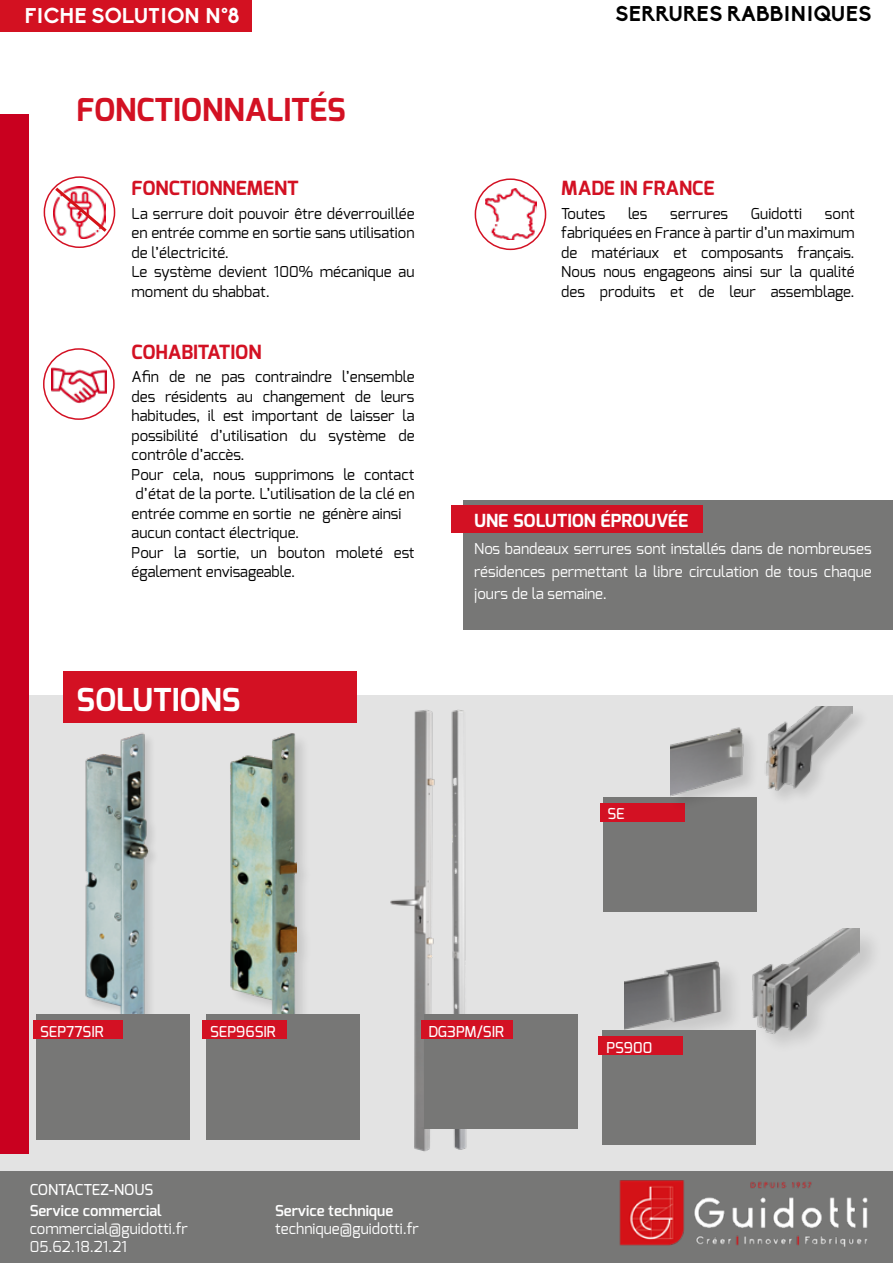
<style>
.page{position:relative;width:893px;height:1263px;background:#fff}
.page>*{position:absolute;margin:0;border:0;box-sizing:border-box;transform-origin:0 0}
.t1{font:700 31.5px "Exo";color:#d31123}
.t2{font:700 31.5px "Exo";color:#fff}
.t3{font:700 21px "Biko";color:#000}
.t4{font:700 21px "Biko";color:#fff}
.t5{font:700 19.5px "Exo";color:#d31123}
.t6{font:700 18px "Exo";color:#fff}
.t7{font:15px/19.5px "Exo";color:#000}
.t8{font:15px/22.5px "Exo";color:#fff;text-align:justify}
.t9{font:500 15px "Exo";color:#fff}
.t10{font:600 15px "Exo";color:#fff}
</style>
<div class="page">
<img style="left:485px;top:189px;width:51px;height:51px">
<div style="left:0;top:695px;width:893px;height:479px;background:#e3e3e3"></div>
<div style="left:64px;top:672px;width:293px;height:51px;background:#d31123"></div>
<div style="left:0;top:1171px;width:893px;height:92px;background:#777776"></div>
<img style="left:619px;top:1180px;width:249px;height:66px">
<div style="left:463px;top:500px;width:430px;height:129px;background:#777776"></div>
<div style="left:452px;top:505px;width:251px;height:28px;background:#d31123"></div>
<div style="left:475px;top:178px;width:71px;height:72px;border:2px solid #d31123;border-radius:50%"></div>
<div style="left:43px;top:348px;width:72px;height:72px;border:2px solid #d31123;border-radius:50%"></div>
<div style="left:0;top:114px;width:29px;height:1039px;background:#c9001f"></div>
<div style="left:0;top:0;width:251px;height:31px;background:#d31121"></div>
<img style="left:51px;top:357px;width:56px;height:55px">
<img style="left:85px;top:733px;width:69px;height:281px">
<div style="left:36px;top:1014px;width:153px;height:126px;background:#777776"></div>
<div style="left:33px;top:1020px;width:89px;height:19px;background:#d31123"></div>
<div style="left:229px;top:733px;width:84px;height:311px;background:#000;opacity:.12"></div>
<img style="left:229px;top:733px;width:67px;height:281px">
<div style="left:206px;top:1014px;width:153px;height:126px;background:#777776"></div>
<div style="left:203px;top:1020px;width:84px;height:19px;background:#d31123"></div>
<img style="left:390px;top:710px;width:77px;height:442px">
<div style="left:424px;top:1014px;width:153px;height:115px;background:#777776"></div>
<div style="left:603px;top:797px;width:153px;height:114px;background:#777776"></div>
<div style="left:623px;top:928px;width:260px;height:128px;background:#000;opacity:.12"></div>
<img style="left:625px;top:928px;width:234px;height:118px">
<div style="left:602px;top:1030px;width:153px;height:115px;background:#777776"></div>
<div style="left:421px;top:1020px;width:91px;height:19px;background:#d31123"></div>
<div style="left:600px;top:803px;width:84px;height:19px;background:#d31123"></div>
<div style="left:599px;top:1036px;width:84px;height:19px;background:#d31123"></div>
<div style="left:670px;top:706px;width:200px;height:107px;background:#000;opacity:.12"></div>
<img style="left:670px;top:707px;width:182px;height:91px">
<div style="left:44px;top:176px;width:71px;height:72px;border:2px solid #d31123;border-radius:50%"></div>
<img style="left:53px;top:235px;width:53px;height:3px">
<svg style="left:52px;top:184px;width:58px;height:51px"></svg>
<h2 class="t4" style="left:25px;top:3px;width:216px">FICHE SOLUTION N°8</h2>
<h1 class="t1" style="left:77px;top:89px;width:271px">FONCTIONNALITÉS</h1>
<h3 class="t5" style="left:132px;top:176px;width:169px">FONCTIONNEMENT</h3>
<p class="t7" style="left:132px;top:203px;width:284px">La serrure doit pouvoir être déverrouillée en entrée comme en sortie sans utilisation de l’électricité.<br>Le système devient 100% mécanique au moment du shabbat.</p>
<h3 class="t5" style="left:132px;top:339px;width:131px">COHABITATION</h3>
<p class="t7" style="left:132px;top:367px;width:284px">Afin de ne pas contraindre l’ensemble des résidents au changement de leurs habitudes, il est important de laisser la possibilité d’utilisation du système de contrôle d’accès.<br>Pour cela, nous supprimons le contact d’état de la porte. L’utilisation de la clé en entrée comme en sortie ne génère ainsi aucun contact électrique.<br>Pour la sortie, un bouton moleté est également envisageable.</p>
<h1 class="t2" style="left:77px;top:679px;width:165px">SOLUTIONS</h1>
<h2 class="t3" style="left:615px;top:1px;width:258px">SERRURES RABBINIQUES</h2>
<h3 class="t5" style="left:561px;top:176px;width:155px">MADE IN FRANCE</h3>
<p class="t7" style="left:561px;top:203px;width:46px">Toutes</p>
<p class="t7" style="left:628px;top:203px;width:21px">les</p>
<p class="t7" style="left:670px;top:203px;width:59px">serrures</p>
<p class="t7" style="left:751px;top:203px;width:53px">Guidotti</p>
<p class="t7" style="left:561px;top:203px;width:295px;text-align:justify;text-indent:264px">sont fabriquées en France à partir d’un maximum de matériaux et composants français.<br>Nous nous engageons ainsi sur la qualité des produits et de leur assemblage.</p>
<p class="t6" style="left:474px;top:509px;width:216px">UNE SOLUTION ÉPROUVÉE</p>
<p class="t8" style="left:474px;top:538px;width:399px">Nos bandeaux serrures sont installés dans de nombreuses résidences permettant la libre circulation de tous chaque jours de la semaine.</p>
<p class="t9" style="left:607px;top:804px;width:19px">SE</p>
<p class="t9" style="left:40px;top:1022px;width:65px">SEP77SIR</p>
<p class="t9" style="left:210px;top:1022px;width:67px">SEP96SIR</p>
<p class="t9" style="left:428px;top:1022px;width:77px">DG3PM/SIR</p>
<p class="t9" style="left:30px;top:1180px;width:125px">CONTACTEZ-NOUS</p>
<p class="t10" style="left:30px;top:1201px;width:134px">Service commercial</p>
<p class="t8" style="left:30px;top:1220px;width:159px;line-height:18px">commercial@guidotti.fr<br>05.62.18.21.21</p>
<p class="t10" style="left:275px;top:1201px;width:120px">Service technique</p>
<p class="t8" style="left:275px;top:1217px;width:145px">technique@guidotti.fr</p>
<p class="t9" style="left:606px;top:1038px;width:48px">PS900</p>
</div>
